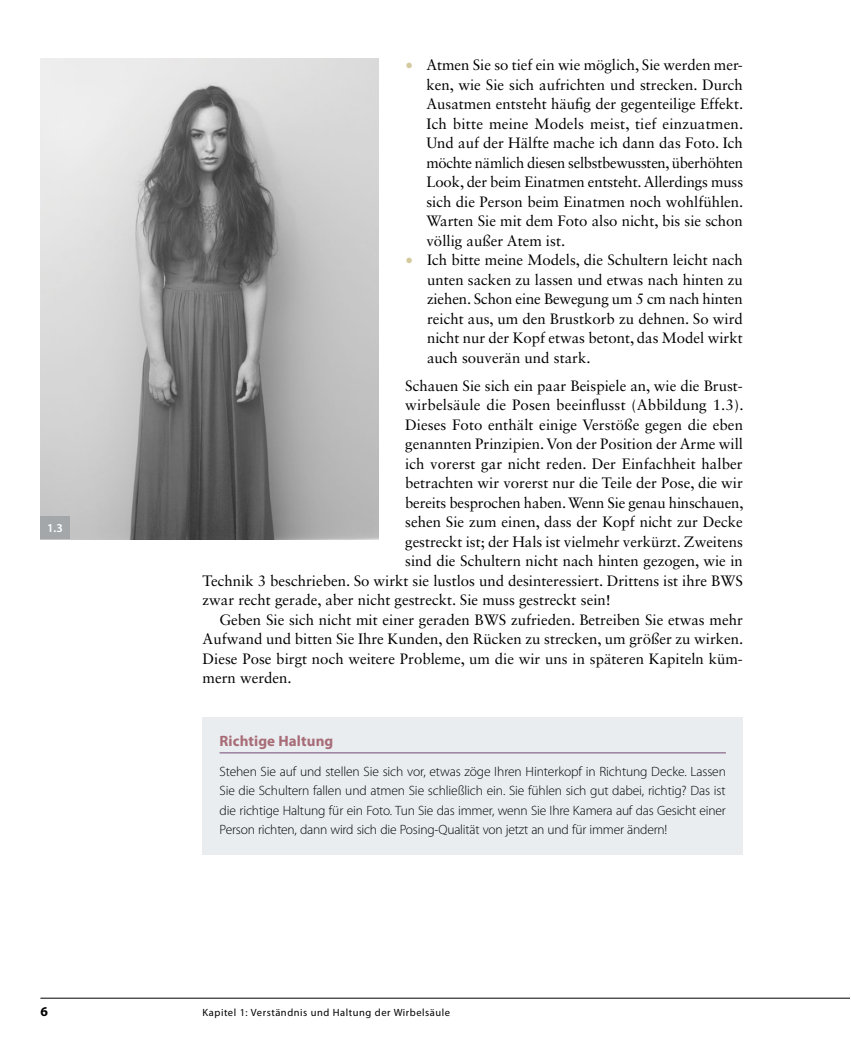
<style>
.page{position:relative;width:851px;height:1063px;background:#fff}
.page>*{position:absolute;margin:0;border:0;box-sizing:border-box;transform-origin:0 0}
.t1{font:15px/19.5px "Sabon LT Std";color:#000;text-align:justify}
.t2{font:700 15px "Myriad Pro";letter-spacing:.005em;color:#a86c77}
.t3{font:300 13.5px/19.5px "Myriad Pro";letter-spacing:-.015em;color:#000;text-align:justify}
.t4{font:700 13.5px "Myriad Pro";color:#000}
.t5{font:600 12px "Myriad Pro";color:#fff}
.t6{font:10.5px "Myriad Pro";letter-spacing:.05em;color:#000}
.s1{font-family:"Minion Pro";font-size:21px;color:#d5ca9f}
</style>
<div class="page">
<div style="left:202px;top:717px;width:540px;height:138px;background:#e9edf0"></div>
<hr style="left:219px;top:752px;width:506px;height:1px;background:#835c84">
<img style="left:40px;top:59px;width:338px;height:480px">
<div style="left:40px;top:516px;width:30px;height:23px;background:#a3a7a9"></div>
<hr style="left:40px;top:998px;width:809px;height:1px;background:#000">
<p class="t5" style="left:47px;top:520px;width:17px">1.3</p>
<p class="t1" style="left:426px;top:55px;width:318px;text-indent:-21px"><span class="s1">•</span> Atmen Sie so tief ein wie möglich, Sie werden mer&shy;ken, wie Sie sich aufrichten und strecken. Durch Ausatmen entsteht häufig der gegenteilige Effekt.<br>Ich bitte meine Models meist, tief einzuatmen.<br>Und auf der Hälfte mache ich dann das Foto. Ich möchte nämlich diesen selbstbewussten, überhöhten Look, der beim Einatmen entsteht. Allerdings muss sich die Person beim Einatmen noch wohlfühlen.<br>Warten Sie mit dem Foto also nicht, bis sie schon völlig außer Atem ist.</p>
<p class="t1" style="left:427px;top:250px;width:317px;text-indent:-22px"><span class="s1">•</span> Ich bitte meine Models, die Schultern leicht nach unten sacken zu lassen und etwas nach hinten zu ziehen. Schon eine Bewegung um 5 cm nach hinten reicht aus, um den Brustkorb zu dehnen. So wird nicht nur der Kopf etwas betont, das Model wirkt auch souverän und stark.</p>
<p class="t1" style="left:405px;top:376px;width:339px">Schauen Sie sich ein paar Beispiele an, wie die Brust-</p>
<p class="t1" style="left:405px;top:395px;width:340px">wirbelsäule die Posen beeinflusst (Abbildung 1.3).</p>
<p class="t1" style="left:405px;top:415px;width:339px">Dieses Foto enthält einige Verstöße gegen die eben</p>
<p class="t1" style="left:405px;top:434px;width:339px">genannten Prinzipien. Von der Position der Arme will</p>
<p class="t1" style="left:405px;top:454px;width:339px">ich vorerst gar nicht reden. Der Einfachheit halber</p>
<p class="t1" style="left:405px;top:473px;width:339px">betrachten wir vorerst nur die Teile der Pose, die wir</p>
<p class="t1" style="left:405px;top:493px;width:340px">bereits besprochen haben. Wenn Sie genau hinschauen,</p>
<p class="t1" style="left:405px;top:512px;width:339px">sehen Sie zum einen, dass der Kopf nicht zur Decke</p>
<p class="t1" style="left:405px;top:532px;width:339px">gestreckt ist; der Hals ist vielmehr verkürzt. Zweitens</p>
<p class="t1" style="left:405px;top:551px;width:339px">sind die Schultern nicht nach hinten gezogen, wie in</p>
<p class="t1" style="left:202px;top:571px;width:542px">Technik 3 beschrieben. So wirkt sie lustlos und desinteressiert. Drittens ist ihre BWS</p>
<p class="t1" style="left:202px;top:590px;width:410px">zwar recht gerade, aber nicht gestreckt. Sie muss gestreckt sein!</p>
<p class="t1" style="left:219px;top:610px;width:524px">Geben Sie sich nicht mit einer geraden BWS zufrieden. Betreiben Sie etwas mehr</p>
<p class="t1" style="left:202px;top:629px;width:542px">Aufwand und bitten Sie Ihre Kunden, den Rücken zu strecken, um größer zu wirken.</p>
<p class="t1" style="left:202px;top:649px;width:541px">Diese Pose birgt noch weitere Probleme, um die wir uns in späteren Kapiteln küm-</p>
<p class="t1" style="left:202px;top:668px;width:91px">mern werden.</p>
<p class="t2" style="left:219px;top:731px;width:115px">Richtige Haltung</p>
<p class="t3" style="left:219px;top:761px;width:508px">Stehen Sie auf und stellen Sie sich vor, etwas zöge Ihren Hinterkopf in Richtung Decke. Lassen Sie die Schultern fallen und atmen Sie schließlich ein. Sie fühlen sich gut dabei, richtig? Das ist die richtige Haltung für ein Foto. Tun Sie das immer, wenn Sie Ihre Kamera auf das Gesicht einer Person richten, dann wird sich die Posing-Qualität von jetzt an und für immer ändern!</p>
<p class="t4" style="left:40px;top:1003px;width:9px">6</p>
<p class="t6" style="left:202px;top:1006px;width:249px">Kapitel 1: Verständnis und Haltung der Wirbelsäule</p>
</div>
